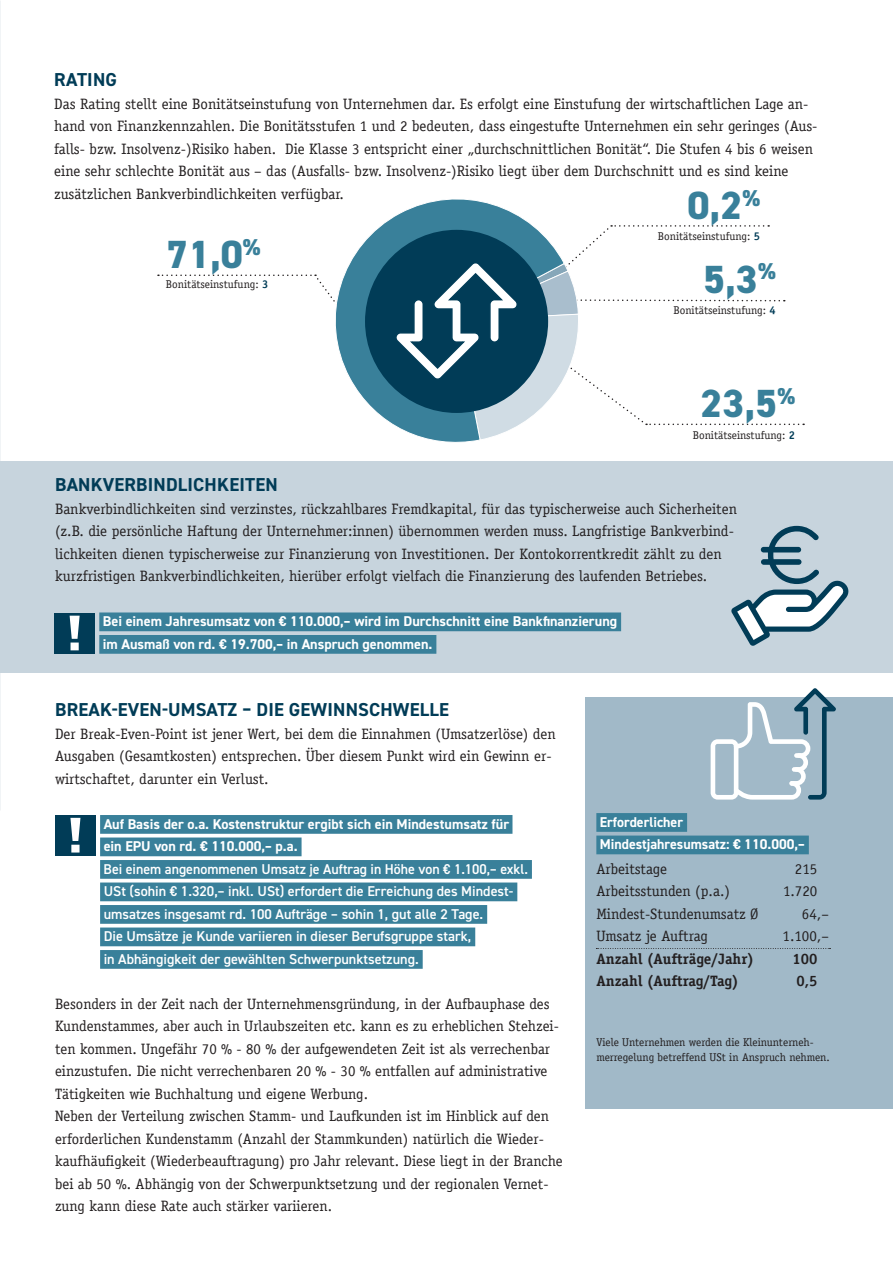
<style>
.page{position:relative;width:893px;height:1263px;background:#fff}
.page>*{position:absolute;margin:0;border:0;box-sizing:border-box;transform-origin:0 0}
.t1{font:800 39.3px "DIN2014";color:#39809a}
.t2{font:700 18.75px "DIN2014";letter-spacing:.01em;color:#013c57}
.t3{font:15px/22.5px "Officina Serif";color:#231f20}
.t4{font:700 15px "Officina Serif";color:#231f20}
.t5{font:600 14.25px "DIN2014";color:#fff}
.t6{font:700 14.25px "DIN2014";color:#fff}
.t7{font:11.25px/14.2px "Officina Serif";color:#231f20}
.s1{font-weight:700;color:#013c57}
.s2{color:#39809a}
.s3{font-weight:700;color:#39809a}
</style>
<div class="page">
<svg style="left:158px;top:275px;width:160px;height:5px"></svg>
<svg style="left:318px;top:199px;width:213px;height:244px"></svg>
<div style="left:0;top:461px;width:893px;height:212px;background:#c7d4dd"></div>
<div style="left:585px;top:697px;width:308px;height:411px;background:#a1b9c8"></div>
<div style="left:99px;top:612px;width:522px;height:19px;background:#39809a"></div>
<div style="left:99px;top:635px;width:337px;height:19px;background:#39809a"></div>
<div style="left:100px;top:815px;width:412px;height:19px;background:#39809a"></div>
<div style="left:100px;top:837px;width:202px;height:19px;background:#39809a"></div>
<div style="left:100px;top:860px;width:432px;height:19px;background:#39809a"></div>
<div style="left:100px;top:882px;width:417px;height:19px;background:#39809a"></div>
<div style="left:100px;top:905px;width:387px;height:19px;background:#39809a"></div>
<div style="left:100px;top:927px;width:375px;height:19px;background:#39809a"></div>
<div style="left:100px;top:950px;width:323px;height:19px;background:#39809a"></div>
<svg style="left:731px;top:525px;width:118px;height:121px"></svg>
<div style="left:54px;top:613px;width:41px;height:40px;background:#013c57"></div>
<svg style="left:70px;top:616px;width:10px;height:34px"></svg>
<div style="left:55px;top:815px;width:41px;height:40px;background:#013c57"></div>
<svg style="left:70px;top:818px;width:10px;height:34px"></svg>
<div style="left:596px;top:813px;width:91px;height:19px;background:#39809a"></div>
<div style="left:596px;top:835px;width:213px;height:19px;background:#39809a"></div>
<svg style="left:596px;top:948px;width:234px;height:1px"></svg>
<svg style="left:711px;top:688px;width:125px;height:112px"></svg>
<div style="left:365px;top:230px;width:183px;height:183px;background:#013c57;border-radius:50%"></div>
<svg style="left:394px;top:225px;width:410px;height:216px"></svg>
<p class="t2" style="left:54px;top:67px;width:64px">RATING</p>
<p class="t3" style="left:54px;top:92px;width:765px">Das Rating stellt eine Bonitätseinstufung von Unternehmen dar. Es erfolgt eine Einstufung der wirtschaftlichen Lage an&shy;hand von Finanzkennzahlen. Die Bonitätsstufen 1 und 2 bedeuten, dass eingestufte Unternehmen ein sehr geringes (Aus&shy;falls- bzw. Insolvenz-)Risiko haben. Die Klasse 3 entspricht einer „durchschnittlichen Bonität“. Die Stufen 4 bis 6 weisen eine sehr schlechte Bonität aus – das (Ausfalls- bzw. Insolvenz-)Risiko liegt über dem Durchschnitt und es sind keine zusätzlichen Bankverbindlichkeiten verfügbar.</p>
<p class="t1" style="left:687px;top:179px;width:74px">0,2<sup>%</sup></p>
<p class="t7" style="left:658px;top:230px;width:104px">Bonitätseinstufung: <span class="s1">5</span></p>
<p class="t1" style="left:166px;top:228px;width:96px">71,0<sup>%</sup></p>
<p class="t7" style="left:166px;top:277px;width:104px">Bonitätseinstufung: <span class="s1">3</span></p>
<p class="t1" style="left:703px;top:253px;width:74px">5,3<sup>%</sup></p>
<p class="t7" style="left:673px;top:303px;width:104px">Bonitätseinstufung: <span class="s1">4</span></p>
<p class="t1" style="left:700px;top:377px;width:96px">23,5<sup>%</sup></p>
<p class="t7" style="left:693px;top:428px;width:104px">Bonitätseinstufung: <span class="s1">2</span></p>
<p class="t2" style="left:55px;top:472px;width:224px">BANKVERBINDLICHKEITEN</p>
<p class="t3" style="left:55px;top:497px;width:683px">Bankverbindlichkeiten sind verzinstes, rückzahlbares Fremdkapital, für das typischerweise auch Sicherheiten</p>
<p class="t3" style="left:55px;top:520px;width:680px">(z.B. die persönliche Haftung der Unternehmer:innen) übernommen werden muss. Langfristige Bankverbind&shy;lichkeiten dienen typischerweise zur Finanzierung von Investitionen. Der Kontokorrentkredit zählt zu den kurzfristigen Bankverbindlichkeiten, hierüber erfolgt vielfach die Finanzierung des laufenden Betriebes.</p>
<p class="t6" style="left:103px;top:612px;width:520px">Bei einem Jahresumsatz von € 110.000,– wird im Durchschnitt eine Bankfinanzierung<span class="s2">.</span></p>
<p class="t6" style="left:103px;top:634px;width:335px">im Ausmaß von rd. € 19.700,– in Anspruch genommen.<span class="s2">.</span></p>
<p class="t2" style="left:55px;top:697px;width:395px">BREAK-EVEN-UMSATZ – DIE GEWINNSCHWELLE</p>
<p class="t3" style="left:55px;top:722px;width:502px">Der Break-Even-Point ist jener Wert, bei dem die Einnahmen (Umsatzerlöse) den<br>Ausgaben (Gesamtkosten) entsprechen. Über diesem Punkt wird ein Gewinn er&shy;wirtschaftet, darunter ein Verlust.</p>
<p class="t6" style="left:104px;top:814px;width:410px">Auf Basis der o.a. Kostenstruktur ergibt sich ein Mindestumsatz für<span class="s2">.</span></p>
<p class="t6" style="left:104px;top:837px;width:199px">ein EPU von rd. € 110.000,– p.a.<span class="s2">.</span></p>
<p class="t5" style="left:104px;top:859px;width:430px">Bei einem angenommenen Umsatz je Auftrag in Höhe von € 1.100,– exkl.<span class="s3">.</span></p>
<p class="t5" style="left:104px;top:882px;width:415px">USt (sohin € 1.320,– inkl. USt) erfordert die Erreichung des Mindest-<span class="s3">.</span></p>
<p class="t5" style="left:104px;top:904px;width:385px">umsatzes insgesamt rd. 100 Aufträge – sohin 1, gut alle 2 Tage.<span class="s3">.</span></p>
<p class="t5" style="left:104px;top:927px;width:373px">Die Umsätze je Kunde variieren in dieser Berufsgruppe stark,<span class="s3">.</span></p>
<p class="t5" style="left:104px;top:949px;width:320px">in Abhängigkeit der gewählten Schwerpunktsetzung.<span class="s3">.</span></p>
<p class="t3" style="left:55px;top:992px;width:505px">Besonders in der Zeit nach der Unternehmensgründung, in der Aufbauphase des Kundenstammes, aber auch in Urlaubszeiten etc. kann es zu erheblichen Stehzei&shy;ten kommen. Ungefähr 70 % - 80 % der aufgewendeten Zeit ist als verrechenbar einzustufen. Die nicht verrechenbaren 20 % - 30 % entfallen auf administrative Tätigkeiten wie Buchhaltung und eigene Werbung.</p>
<p class="t3" style="left:55px;top:1105px;width:509px">Neben der Verteilung zwischen Stamm- und Laufkunden ist im Hinblick auf den erforderlichen Kundenstamm (Anzahl der Stammkunden) natürlich die Wieder&shy;kaufhäufigkeit (Wiederbeauftragung) pro Jahr relevant. Diese liegt in der Branche bei ab 50 %. Abhängig von der Schwerpunktsetzung und der regionalen Vernet&shy;zung kann diese Rate auch stärker variieren.</p>
<p class="t6" style="left:600px;top:812px;width:89px">Erforderlicher<span class="s2">.</span></p>
<p class="t6" style="left:600px;top:835px;width:210px">Mindestjahresumsatz: € 110.000,–<span class="s2">.</span></p>
<p class="t3" style="left:596px;top:857px;width:72px">Arbeitstage</p>
<p class="t3" style="left:795px;top:857px;width:24px">215</p>
<p class="t3" style="left:596px;top:880px;width:135px">Arbeitsstunden (p.a.)</p>
<p class="t3" style="left:783px;top:880px;width:36px">1.720</p>
<p class="t3" style="left:596px;top:902px;width:164px">Mindest-Stundenumsatz Ø</p>
<p class="t3" style="left:802px;top:902px;width:28px">64,–</p>
<p class="t3" style="left:596px;top:925px;width:113px">Umsatz je Auftrag</p>
<p class="t3" style="left:782px;top:925px;width:48px">1.100,–</p>
<p class="t4" style="left:596px;top:949px;width:159px">Anzahl (Aufträge/Jahr)</p>
<p class="t4" style="left:792px;top:949px;width:27px">100</p>
<p class="t4" style="left:596px;top:972px;width:144px">Anzahl (Auftrag/Tag)</p>
<p class="t4" style="left:796px;top:972px;width:23px">0,5</p>
<p class="t7" style="left:596px;top:1035px;width:235px">Viele Unternehmen werden die Kleinunterneh&shy;merregelung betreffend USt in Anspruch nehmen.</p>
</div>
